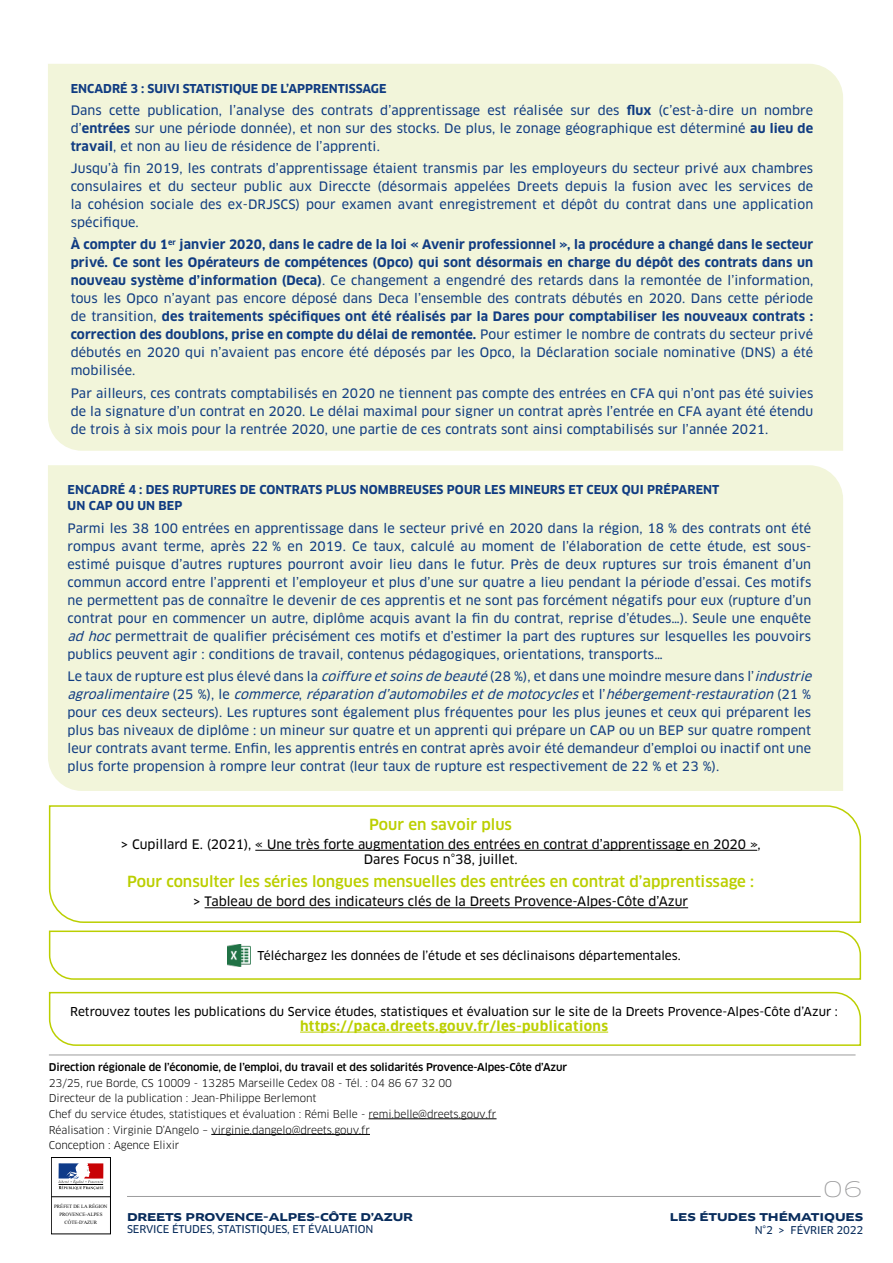
<style>
.page{position:relative;width:893px;height:1263px;background:#fff}
.page>*{position:absolute;margin:0;border:0;box-sizing:border-box;transform-origin:0 0}
.t1{font:100 21px "Clan OT Extd";color:#9c9c9d}
.t2{font:500 15px "Clan OT";color:#bbcf00}
.t3{font:700 13.5px "Clan OT";letter-spacing:.03em;color:#bbcf00}
.t4{font:12.75px/18px "Clan OT News";letter-spacing:.01em;color:#103c82;text-align:justify}
.t5{font:700 12.75px/18px "Clan OT";letter-spacing:.01em;color:#103c82}
.t6{font:12.75px/15px "Clan OT News";color:#000;text-align:center}
.t7{font:12px "Clan OT News";color:#000}
.t8{font:700 12px/16.5px "Clan OT";letter-spacing:.01em;color:#103c82}
.t9{font:10.5px/15.6px "Clan OT";letter-spacing:-.01em;color:#000}
.t10{font:500 10.5px "Clan OT";letter-spacing:-.01em;color:#000}
.t11{font:10.5px "Clan OT News";letter-spacing:-.01em;color:#082c5c}
.t12{font:700 10.5px "Clan OT Extd";letter-spacing:-.01em;color:#082c5c}
.t13{font:4.95px/7.9px "Times New Roman";color:#000;text-align:center}
.s1{font-family:"Clan OT";font-weight:700}
.s2{font-family:"Clan OT News";font-weight:400}
.s3{font-style:italic}
</style>
<div class="page">
<hr style="left:127px;top:1196px;width:694px;height:1px;background:#9c9c9d">
<hr style="left:369px;top:1118px;width:127px;height:1px;background:#000">
<hr style="left:211px;top:1134px;width:159px;height:1px;background:#000">
<div style="left:51px;top:1157px;width:60px;height:77px;border:1px solid #000"></div>
<svg style="left:58px;top:1163px;width:45px;height:27px"></svg>
<hr style="left:51px;top:1196px;width:59px;height:1px;background:#000">
<hr style="left:49px;top:1054px;width:806px;height:1px;background:#9c9c9d">
<svg style="left:48px;top:805px;width:814px;height:118px"></svg>
<svg style="left:48px;top:991px;width:814px;height:55px"></svg>
<svg style="left:48px;top:930px;width:814px;height:50px"></svg>
<hr style="left:255px;top:850px;width:502px;height:1px;background:#000">
<hr style="left:205px;top:907px;width:483px;height:1px;background:#000">
<hr style="left:300px;top:1032px;width:308px;height:1px;background:#bbcf00">
<img style="left:227px;top:944px;width:23px;height:22px">
<div style="left:48px;top:64px;width:795px;height:387px;background:#f2f5da"></div>
<div style="left:48px;top:465px;width:795px;height:326px;background:#f2f5da"></div>
<p class="t8" style="left:71px;top:80px;width:317px">ENCADRÉ 3 : SUIVI STATISTIQUE DE L’APPRENTISSAGE</p>
<p class="t4" style="left:71px;top:101px;width:744px">Dans cette publication, l’analyse des contrats d’apprentissage est réalisée sur des <span class="s1">flux</span> (c’est-à-dire un nombre d’<span class="s1">entrées</span> sur une période donnée), et non sur des stocks. De plus, le zonage géographique est déterminé <span class="s1">au lieu de travail</span>, et non au lieu de résidence de l’apprenti.</p>
<p class="t4" style="left:71px;top:159px;width:744px">Jusqu’à fin 2019, les contrats d’apprentissage étaient transmis par les employeurs du secteur privé aux chambres consulaires et du secteur public aux Direccte (désormais appelées Dreets depuis la fusion avec les services de la cohésion sociale des ex-DRJSCS) pour examen avant enregistrement et dépôt du contrat dans une application spécifique.</p>
<p class="t5" style="left:71px;top:236px;width:744px">À compter du 1<sup>er</sup> janvier 2020, dans le cadre de la loi « Avenir professionnel », la procédure a changé dans le secteur privé. Ce sont les Opérateurs de compétences (Opco) qui sont désormais en charge du dépôt des contrats dans un</p>
<p class="t4" style="left:71px;top:272px;width:744px"><span class="s1">nouveau système d’information (Deca)</span>. Ce changement a engendré des retards dans la remontée de l’information, tous les Opco n’ayant pas encore déposé dans Deca l’ensemble des contrats débutés en 2020. Dans cette période</p>
<p class="t5" style="left:71px;top:308px;width:744px"><span class="s2">de transition,</span> des traitements spécifiques ont été réalisés par la Dares pour comptabiliser les nouveaux contrats : correction des doublons, prise en compte du délai de remontée. <span class="s2">Pour estimer le nombre de contrats du secteur privé</span></p>
<p class="t4" style="left:71px;top:344px;width:744px">débutés en 2020 qui n’avaient pas encore été déposés par les Opco, la Déclaration sociale nominative (DNS) a été mobilisée.</p>
<p class="t4" style="left:71px;top:384px;width:744px">Par ailleurs, ces contrats comptabilisés en 2020 ne tiennent pas compte des entrées en CFA qui n’ont pas été suivies de la signature d’un contrat en 2020. Le délai maximal pour signer un contrat après l’entrée en CFA ayant été étendu de trois à six mois pour la rentrée 2020, une partie de ces contrats sont ainsi comptabilisés sur l’année 2021.</p>
<p class="t8" style="left:68px;top:481px;width:653px">ENCADRÉ 4 : DES RUPTURES DE CONTRATS PLUS NOMBREUSES POUR LES MINEURS ET CEUX QUI PRÉPARENT<br>UN CAP OU UN BEP</p>
<p class="t4" style="left:67px;top:519px;width:745px">Parmi les 38 100 entrées en apprentissage dans le secteur privé en 2020 dans la région, 18 % des contrats ont été rompus avant terme, après 22 % en 2019. Ce taux, calculé au moment de l’élaboration de cette étude, est sous&shy;estimé puisque d’autres ruptures pourront avoir lieu dans le futur. Près de deux ruptures sur trois émanent d’un commun accord entre l’apprenti et l’employeur et plus d’une sur quatre a lieu pendant la période d’essai. Ces motifs ne permettent pas de connaître le devenir de ces apprentis et ne sont pas forcément négatifs pour eux (rupture d’un contrat pour en commencer un autre, diplôme acquis avant la fin du contrat, reprise d’études…). Seule une enquête <span class="s3">ad hoc</span> permettrait de qualifier précisément ces motifs et d’estimer la part des ruptures sur lesquelles les pouvoirs publics peuvent agir : conditions de travail, contenus pédagogiques, orientations, transports…</p>
<p class="t4" style="left:67px;top:667px;width:749px;text-align:left">Le taux de rupture est plus élevé dans la <span class="s3">coiffure etsoinsde beauté</span> (28 %), et dans une moindre mesure dans l’<span class="s3">industrie agroalimentaire</span> ( 2 5 % ) , l e <span class="s3">commerce</span>, <span class="s3">réparation d’automobilesetde motocycles</span>e t l ’ <span class="s3">hébergement-restauration</span> ( 2 1 % pour ces deux secteurs). Les ruptures sont également plus fréquentes pour les plus jeunes et ceux qui préparent les plus bas niveaux de diplôme : un mineur sur quatre et un apprenti qui prépare un CAP ou un BEP sur quatre rompent leur contrats avant terme. Enfin, les apprentis entrés en contrat après avoir été demandeur d’emploi ou inactif ont une plus forte propension à rompre leur contrat (leur taux de rupture est respectivement de 22 % et 23 %).</p>
<p class="t2" style="left:369px;top:815px;width:144px">Pour en savoir plus</p>
<p class="t6" style="left:121px;top:837px;width:641px">&gt; Cupillard E. (2021), « Une très forte augmentation des entrées en contrat d’apprentissage en 2020 »,<br>Dares Focus n°38, juillet.</p>
<p class="t2" style="left:127px;top:873px;width:628px">Pour consulter les séries longues mensuelles des entrées en contrat d’apprentissage :</p>
<p class="t6" style="left:193px;top:894px;width:496px">&gt; Tableau de bord des indicateurs clés de la Dreets Provence-Alpes-Côte d’Azur</p>
<p class="t7" style="left:258px;top:949px;width:425px">Téléchargez les données de l’étude et ses déclinaisons départementales.</p>
<p class="t7" style="left:70px;top:1004px;width:769px">Retrouvez toutes les publications du Service études, statistiques et évaluation sur le site de la Dreets Provence-Alpes-Côte d’Azur :</p>
<p class="t3" style="left:300px;top:1018px;width:310px">https://paca.dreets.gouv.fr/les-publications</p>
<p class="t10" style="left:49px;top:1061px;width:520px">Direction régionale de l’économie, de l’emploi, du travail et des solidarités Provence-Alpes-Côte d’Azur</p>
<p class="t9" style="left:49px;top:1075px;width:449px">23/25, rue Borde, CS 10009 - 13285 Marseille Cedex 08 - Tél. : 04 86 67 32 00<br>Directeur de la publication : Jean-Philippe Berlemont<br>Chef du service études, statistiques et évaluation : Rémi Belle - remi.belle@dreets.gouv.fr Réalisation : Virginie D’Angelo – virginie.dangelo@dreets.gouv.fr<br>Conception : Agence Elixir</p>
<p class="t13" style="left:54px;top:1202px;width:55px">PRÉFET DE LA RÉGION<br>PROVENCE-ALPES<br>CÔTE-D'AZUR</p>
<p class="t12" style="left:127px;top:1211px;width:288px">DREETS PROVENCE-ALPES-CÔTE D’AZUR</p>
<p class="t11" style="left:127px;top:1223px;width:248px">SERVICE ÉTUDES, STATISTIQUES, ET ÉVALUATION</p>
<h1 class="t1" style="left:823px;top:1176px;width:42px">06</h1>
<p class="t12" style="left:670px;top:1211px;width:195px">LES ÉTUDES THÉMATIQUES</p>
<p class="t11" style="left:755px;top:1224px;width:110px">N°2 &gt; FÉVRIER 2022</p>
</div>
